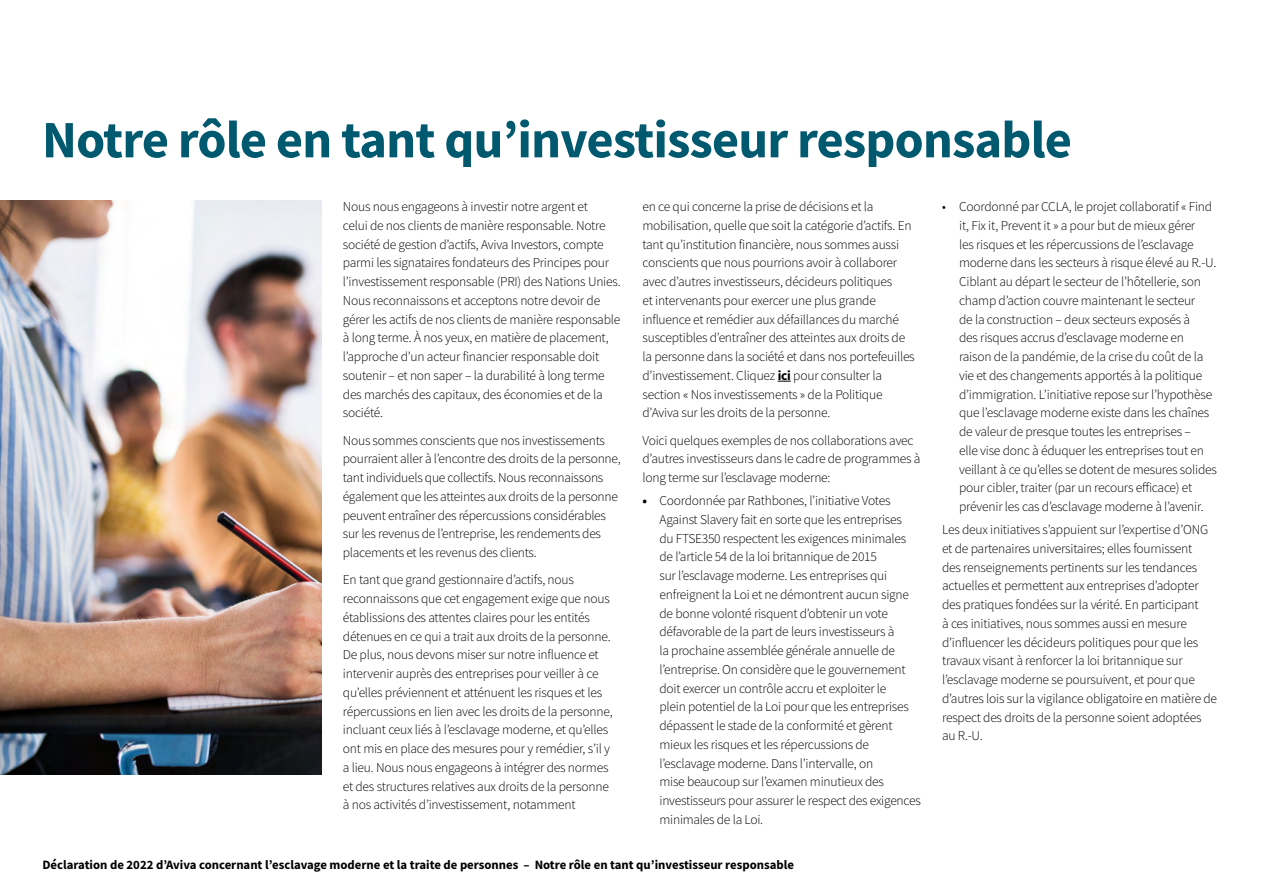
<style>
.page{position:relative;width:1263px;height:893px;background:#fff}
.page>*{position:absolute;margin:0;border:0;box-sizing:border-box;transform-origin:0 0}
.t1{font:700 52.5px "Source Sans Pro";letter-spacing:-.015em;color:#00596e}
.t2{font:300 13.5px/18.8px "Source Sans Pro";letter-spacing:-.015em;color:#000}
.t3{font:700 12.75px "Source Sans Pro";color:#000}
.s1{font-weight:700}
</style>
<div class="page">
<img style="left:0;top:201px;width:321px;height:573px">
<svg style="left:778px;top:381px;width:13px;height:1px"></svg>
<h1 class="t1" style="left:42px;top:104px;width:1031px">Notre rôle en tant qu’investisseur responsable</h1>
<p class="t2" style="left:343px;top:197px;width:279px">Nous nous engageons à investir notre argent et<br>celui de nos clients de manière responsable. Notre société de gestion d’actifs, Aviva Investors, compte parmi les signataires fondateurs des Principes pour l’investissement responsable (PRI) des Nations Unies.<br>Nous reconnaissons et acceptons notre devoir de gérer les actifs de nos clients de manière responsable à long terme. À nos yeux, en matière de placement, l’approche d’un acteur financier responsable doit soutenir – et non saper – la durabilité à long terme des marchés des capitaux, des économies et de la société.</p>
<p class="t2" style="left:343px;top:431px;width:279px">Nous sommes conscients que nos investissements pourraient aller à l’encontre des droits de la personne, tant individuels que collectifs. Nous reconnaissons également que les atteintes aux droits de la personne peuvent entraîner des répercussions considérables sur les revenus de l’entreprise, les rendements des placements et les revenus des clients.</p>
<p class="t2" style="left:343px;top:570px;width:271px">En tant que grand gestionnaire d’actifs, nous reconnaissons que cet engagement exige que nous établissions des attentes claires pour les entités détenues en ce qui a trait aux droits de la personne.<br>De plus, nous devons miser sur notre influence et intervenir auprès des entreprises pour veiller à ce qu’elles préviennent et atténuent les risques et les répercussions en lien avec les droits de la personne, incluant ceux liés à l’esclavage moderne, et qu’elles ont mis en place des mesures pour y remédier, s’il y a lieu. Nous nous engageons à intégrer des normes et des structures relatives aux droits de la personne à nos activités d’investissement, notamment</p>
<p class="t2" style="left:642px;top:197px;width:274px">en ce qui concerne la prise de décisions et la mobilisation, quelle que soit la catégorie d’actifs. En tant qu’institution financière, nous sommes aussi conscients que nous pourrions avoir à collaborer avec d’autres investisseurs, décideurs politiques<br>et intervenants pour exercer une plus grande influence et remédier aux défaillances du marché susceptibles d’entraîner des atteintes aux droits de la personne dans la société et dans nos portefeuilles d’investissement. Cliquez <span class="s1">ici</span> pour consulter la section « Nos investissements » de la Politique d’Aviva sur les droits de la personne.</p>
<p class="t2" style="left:642px;top:431px;width:279px">Voici quelques exemples de nos collaborations avec d’autres investisseurs dans le cadre de programmes à long terme sur l’esclavage moderne:</p>
<p class="t2" style="left:659px;top:491px;width:263px;text-indent:-17px"><span class="s1">•</span> Coordonnée par Rathbones, l’initiative Votes Against Slavery fait en sorte que les entreprises<br>du FTSE350 respectent les exigences minimales de l’article 54 de la loi britannique de 2015<br>sur l’esclavage moderne. Les entreprises qui enfreignent la Loi et ne démontrent aucun signe de bonne volonté risquent d’obtenir un vote défavorable de la part de leurs investisseurs à<br>la prochaine assemblée générale annuelle de l’entreprise. On considère que le gouvernement doit exercer un contrôle accru et exploiter le<br>plein potentiel de la Loi pour que les entreprises dépassent le stade de la conformité et gèrent mieux les risques et les répercussions de l’esclavage moderne. Dans l’intervalle, on<br>mise beaucoup sur l’examen minutieux des investisseurs pour assurer le respect des exigences minimales de la Loi.</p>
<p class="t2" style="left:959px;top:197px;width:259px;text-indent:-17px">• Coordonné par CCLA, le projet collaboratif « Find it, Fix it, Prevent it » a pour but de mieux gérer<br>les risques et les répercussions de l’esclavage moderne dans les secteurs à risque élevé au R.-U.<br>Ciblant au départ le secteur de l’hôtellerie, son champ d’action couvre maintenant le secteur<br>de la construction – deux secteurs exposés à<br>des risques accrus d’esclavage moderne en raison de la pandémie, de la crise du coût de la vie et des changements apportés à la politique d’immigration. L’initiative repose sur l’hypothèse que l’esclavage moderne existe dans les chaînes de valeur de presque toutes les entreprises –<br>elle vise donc à éduquer les entreprises tout en veillant à ce qu’elles se dotent de mesures solides pour cibler, traiter (par un recours efficace) et prévenir les cas d’esclavage moderne à l’avenir.</p>
<p class="t2" style="left:942px;top:520px;width:277px">Les deux initiatives s’appuient sur l’expertise d’ONG et de partenaires universitaires; elles fournissent<br>des renseignements pertinents sur les tendances actuelles et permettent aux entreprises d’adopter des pratiques fondées sur la vérité. En participant<br>à ces initiatives, nous sommes aussi en mesure d’influencer les décideurs politiques pour que les travaux visant à renforcer la loi britannique sur l’esclavage moderne se poursuivent, et pour que d’autres lois sur la vigilance obligatoire en matière de respect des droits de la personne soient adoptées au R.-U.</p>
<p class="t3" style="left:43px;top:857px;width:753px">Déclaration de 2022 d’Aviva concernant l’esclavage moderne et la traite de personnes – Notre rôle en tant qu’investisseur responsable</p>
</div>
